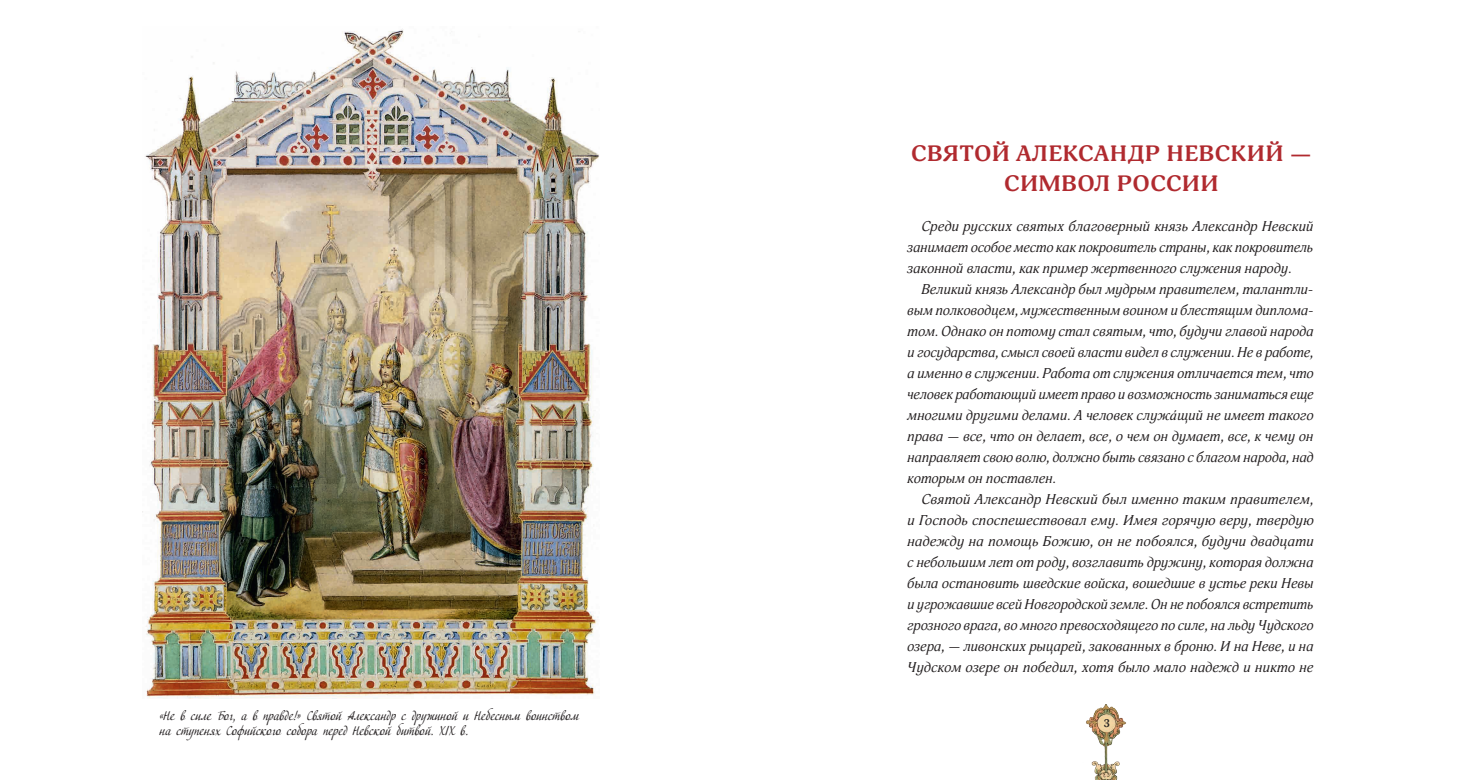
<style>
.page{position:relative;width:1475px;height:780px;background:#fff}
.page>*{position:absolute;margin:0;border:0;box-sizing:border-box;transform-origin:0 0}
.t1{font:700 22px/30px "Adonis C";letter-spacing:.01em;color:#b02a2f;text-align:center;scale:1.11 1}
.t2{font:italic 14px/21px "Adonis";color:#231f20;text-align:justify}
.t3{font:13px/15px "Adventure C";color:#231f20;scale:.9 1}
.t4{font:700 11px "Adonis C";color:#231f20}
.s1{font-family:"Newton AC"}
</style>
<div class="page">
<img style="left:1086px;top:704px;width:40px;height:76px">
<img style="left:142px;top:29px;width:457px;height:669px">
<p class="t3" style="left:159px;top:709px;width:467px">«Не в силе Бог, а в правде!» Святой Александр с дружиной и Небесным воинством на ступенях Софийского собора перед Невской битвой. XIX в.</p>
<h1 class="t1" style="left:910px;top:138px;width:362px">СВЯТОЙ АЛЕКСАНДР НЕВСКИЙ —<br>СИМВОЛ РОССИИ</h1>
<p class="t2" style="left:907px;top:215px;width:407px;text-indent:14px">Среди русских святых благоверный князь Александр Невский занимает особое место как покровитель страны, как покровитель законной власти, как пример жертвенного служения народу.</p>
<p class="t2" style="left:907px;top:278px;width:408px;text-indent:14px">Великий князь Александр был мудрым правителем, талантли&shy;вым полководцем, мужественным воином и блестящим диплома&shy;том. Однако он потому стал святым, что, будучи главой народа и государства, смысл своей власти видел в служении. Не в работе, а именно в служении. Работа от служения отличается тем, что человек работающий имеет право и возможность заниматься еще многими другими делами. А человек служ<span class="s1">а</span>щий не имеет такого права — все, что он делает, все, о чем он думает, все, к чему он направляет свою волю, должно быть связано с благом народа, над которым он поставлен.</p>
<p class="t2" style="left:907px;top:488px;width:408px;text-indent:14px">Святой Александр Невский был именно таким правителем, и Господь споспешествовал ему. Имея горячую веру, твердую надежду на помощь Божию, он не побоялся, будучи двадцати с небольшим лет от роду, возглавить дружину, которая должна была остановить шведские войска, вошедшие в устье реки Невы и угрожавшие всей Новгородской земле. Он не побоялся встретить грозного врага, во много превосходящего по силе, на льду Чудского озера, — ливонских рыцарей, закованных в броню. И на Неве, и на Чудском озере он победил, хотя было мало надежд и никто не</p>
<p class="t4" style="left:1103px;top:716px;width:8px">3</p>
</div>
